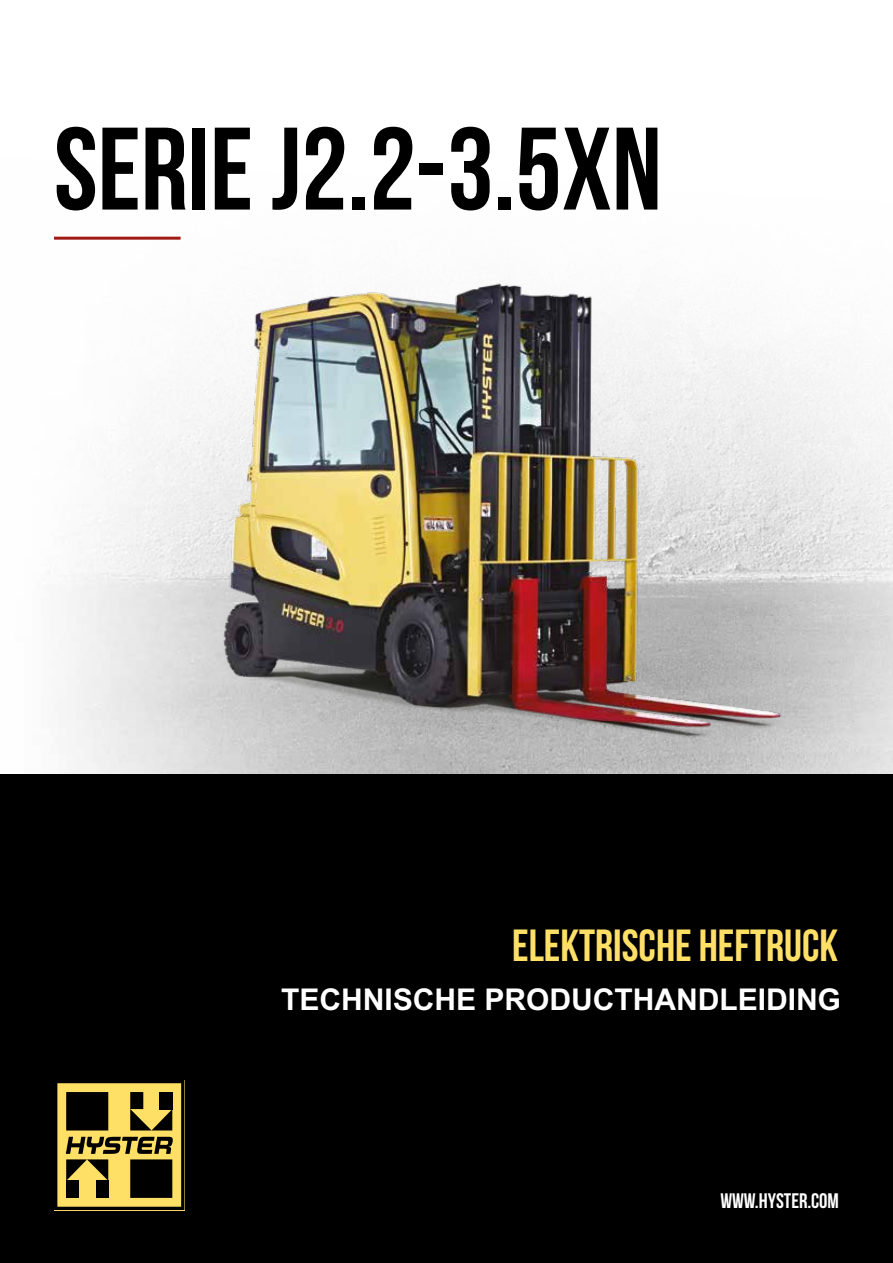
<style>
.page{position:relative;width:893px;height:1263px;background:#fff}
.page>*{position:absolute;margin:0;border:0;box-sizing:border-box;transform-origin:0 0}
.t1{font:117px "Bebas Neue";color:#000}
.t2{font:45px "Bebas Neue";color:#ffe066}
.t3{font:700 30px "Arial MT Std";color:#fff}
.t4{font:21px "Bebas Neue";color:#fff}
</style>
<div class="page">
<img style="left:54px;top:236px;width:839px;height:538px">
<div style="left:0;top:774px;width:893px;height:489px;background:#000"></div>
<svg style="left:57px;top:1083px;width:125px;height:124px"></svg>
<div style="left:66px;top:1092px;width:42px;height:38px;background:#000"></div>
<hr style="left:54px;top:237px;width:127px;height:3px;background:#a01a16">
<img style="left:154px;top:246px;width:652px;height:500px">
<h1 class="t1" style="left:54px;top:105px;width:609px">SERIE J2.2-3.5XN</h1>
<h2 class="t2" style="left:512px;top:921px;width:327px">ELEKTRISCHE HEFTRUCK</h2>
<p class="t3" style="left:281px;top:982px;width:561px">TECHNISCHE PRODUCTHANDLEIDING</p>
<p class="t4" style="left:720px;top:1189px;width:120px">WWW.HYSTER.COM</p>
</div>
